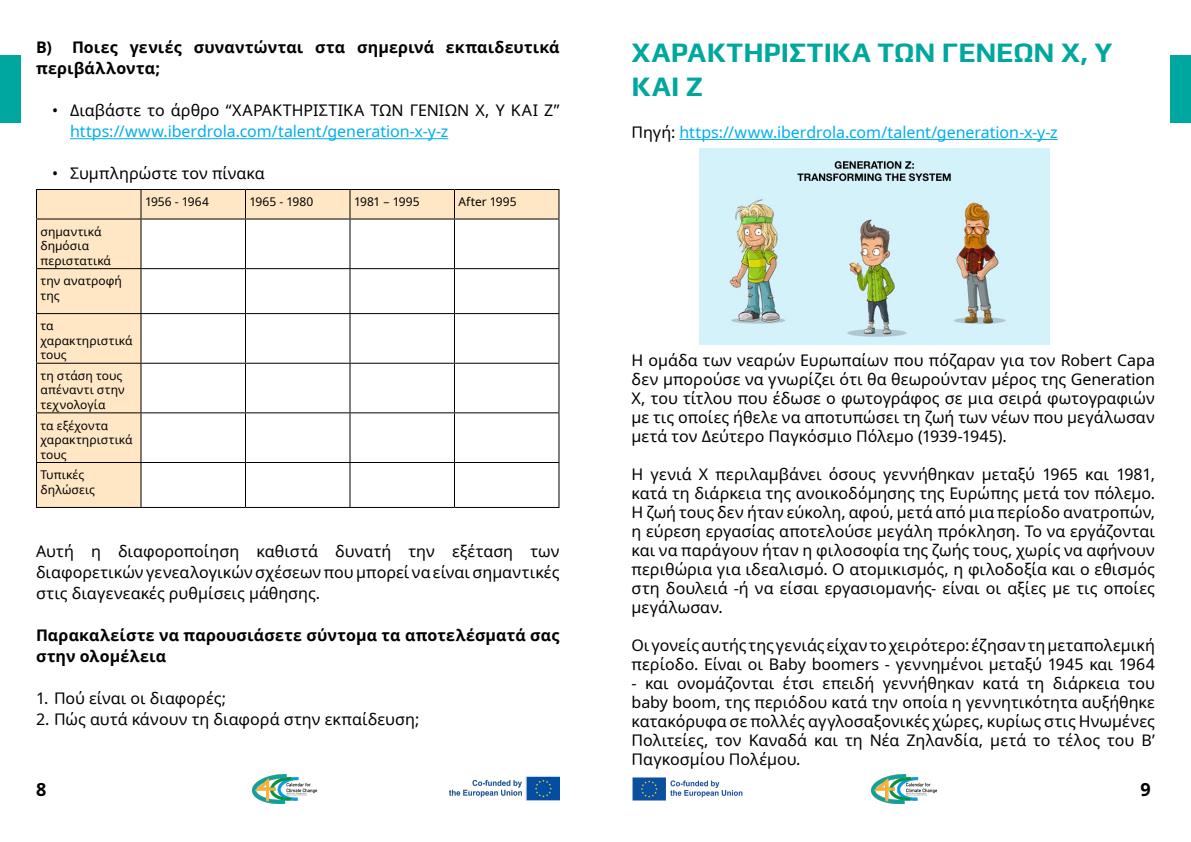
<style>
.page{position:relative;width:1191px;height:842px;background:#fff}
.page>*{position:absolute;margin:0;border:0;box-sizing:border-box;transform-origin:0 0}
.t1{font:700 28px/33.6px "Play";letter-spacing:.005em;color:#00a79e}
.t2{font:700 18px "Noto Sans";color:#000}
.t3{font:16px/19px "Noto Sans";letter-spacing:.005em;color:#000;text-align:justify}
.t4{font:700 16px/21px "Noto Sans";letter-spacing:.01em;color:#000}
.t5{font:16px "Noto Sans";letter-spacing:-.005em;color:#00aeef}
.t6{font:12px/14.4px "Noto Sans";letter-spacing:.005em;color:#000}
.s1{color:#000}
</style>
<div class="page">
<img style="left:449px;top:776px;width:110px;height:24px">
<img style="left:632px;top:777px;width:111px;height:24px">
<img style="left:871px;top:774px;width:66px;height:29px">
<img style="left:252px;top:774px;width:66px;height:29px">
<div style="left:0;top:55px;width:21px;height:68px;background:#00a79e"></div>
<div style="left:1170px;top:55px;width:21px;height:68px;background:#00a79e"></div>
<hr style="left:70px;top:138px;width:378px;height:1px;background:#00aeef">
<svg style="left:36px;top:189px;width:523px;height:318px"></svg>
<hr style="left:36px;top:218px;width:105px;height:1px;background:#000">
<hr style="left:36px;top:219px;width:1px;height:49px;background:#000">
<hr style="left:141px;top:218px;width:104px;height:1px;background:#000">
<hr style="left:140px;top:219px;width:1px;height:49px;background:#000">
<hr style="left:245px;top:218px;width:105px;height:1px;background:#000">
<hr style="left:245px;top:219px;width:1px;height:49px;background:#000">
<hr style="left:350px;top:218px;width:104px;height:1px;background:#000">
<hr style="left:349px;top:219px;width:1px;height:49px;background:#000">
<hr style="left:454px;top:218px;width:105px;height:1px;background:#000">
<hr style="left:454px;top:219px;width:1px;height:49px;background:#000">
<hr style="left:558px;top:219px;width:1px;height:49px;background:#000">
<hr style="left:36px;top:268px;width:105px;height:1px;background:#000">
<hr style="left:36px;top:269px;width:1px;height:44px;background:#000">
<hr style="left:141px;top:268px;width:104px;height:1px;background:#000">
<hr style="left:140px;top:269px;width:1px;height:44px;background:#000">
<hr style="left:245px;top:268px;width:105px;height:1px;background:#000">
<hr style="left:245px;top:269px;width:1px;height:44px;background:#000">
<hr style="left:350px;top:268px;width:104px;height:1px;background:#000">
<hr style="left:349px;top:269px;width:1px;height:44px;background:#000">
<hr style="left:454px;top:268px;width:105px;height:1px;background:#000">
<hr style="left:454px;top:269px;width:1px;height:44px;background:#000">
<hr style="left:558px;top:269px;width:1px;height:44px;background:#000">
<hr style="left:36px;top:313px;width:105px;height:1px;background:#000">
<hr style="left:36px;top:314px;width:1px;height:49px;background:#000">
<hr style="left:141px;top:313px;width:104px;height:1px;background:#000">
<hr style="left:140px;top:314px;width:1px;height:49px;background:#000">
<hr style="left:245px;top:313px;width:105px;height:1px;background:#000">
<hr style="left:245px;top:314px;width:1px;height:49px;background:#000">
<hr style="left:350px;top:313px;width:104px;height:1px;background:#000">
<hr style="left:349px;top:314px;width:1px;height:49px;background:#000">
<hr style="left:454px;top:313px;width:105px;height:1px;background:#000">
<hr style="left:454px;top:314px;width:1px;height:49px;background:#000">
<hr style="left:558px;top:314px;width:1px;height:49px;background:#000">
<hr style="left:36px;top:363px;width:105px;height:1px;background:#000">
<hr style="left:36px;top:364px;width:1px;height:48px;background:#000">
<hr style="left:141px;top:363px;width:104px;height:1px;background:#000">
<hr style="left:140px;top:364px;width:1px;height:48px;background:#000">
<hr style="left:245px;top:363px;width:105px;height:1px;background:#000">
<hr style="left:245px;top:364px;width:1px;height:48px;background:#000">
<hr style="left:350px;top:363px;width:104px;height:1px;background:#000">
<hr style="left:349px;top:364px;width:1px;height:48px;background:#000">
<hr style="left:454px;top:363px;width:105px;height:1px;background:#000">
<hr style="left:454px;top:364px;width:1px;height:48px;background:#000">
<hr style="left:558px;top:364px;width:1px;height:48px;background:#000">
<hr style="left:36px;top:412px;width:105px;height:1px;background:#000">
<hr style="left:36px;top:413px;width:1px;height:49px;background:#000">
<hr style="left:141px;top:412px;width:104px;height:1px;background:#000">
<hr style="left:140px;top:413px;width:1px;height:49px;background:#000">
<hr style="left:245px;top:412px;width:105px;height:1px;background:#000">
<hr style="left:245px;top:413px;width:1px;height:49px;background:#000">
<hr style="left:350px;top:412px;width:104px;height:1px;background:#000">
<hr style="left:349px;top:413px;width:1px;height:49px;background:#000">
<hr style="left:454px;top:412px;width:105px;height:1px;background:#000">
<hr style="left:454px;top:413px;width:1px;height:49px;background:#000">
<hr style="left:558px;top:413px;width:1px;height:49px;background:#000">
<hr style="left:36px;top:462px;width:105px;height:1px;background:#000">
<hr style="left:36px;top:463px;width:1px;height:44px;background:#000">
<hr style="left:141px;top:462px;width:104px;height:1px;background:#000">
<hr style="left:140px;top:463px;width:1px;height:44px;background:#000">
<hr style="left:245px;top:462px;width:105px;height:1px;background:#000">
<hr style="left:245px;top:463px;width:1px;height:44px;background:#000">
<hr style="left:350px;top:462px;width:104px;height:1px;background:#000">
<hr style="left:349px;top:463px;width:1px;height:44px;background:#000">
<hr style="left:454px;top:462px;width:105px;height:1px;background:#000">
<hr style="left:454px;top:463px;width:1px;height:44px;background:#000">
<hr style="left:558px;top:463px;width:1px;height:44px;background:#000">
<hr style="left:36px;top:507px;width:105px;height:1px;background:#000">
<hr style="left:141px;top:507px;width:104px;height:1px;background:#000">
<hr style="left:245px;top:507px;width:105px;height:1px;background:#000">
<hr style="left:350px;top:507px;width:104px;height:1px;background:#000">
<hr style="left:454px;top:507px;width:105px;height:1px;background:#000">
<hr style="left:679px;top:139px;width:378px;height:1px;background:#00aeef">
<img style="left:700px;top:148px;width:349px;height:197px">
<p class="t4" style="left:36px;top:37px;width:525px">B) Ποιες γενιές συναντώνται στα σημερινά εκπαιδευτικά περιβάλλοντα;</p>
<p class="t3" style="left:52px;top:101px;width:509px">• Διαβάστε το άρθρο “ΧΑΡΑΚΤΗΡΙΣΤΙΚΑ ΤΩΝ ΓΕΝΙΩΝ Χ, Υ ΚΑΙ Ζ”</p>
<p class="t5" style="left:70px;top:120px;width:380px">https://www.iberdrola.com/talent/generation-x-y-z</p>
<p class="t3" style="left:52px;top:164px;width:214px">• Συμπληρώστε τον πίνακα</p>
<p class="t6" style="left:41px;top:225px;width:72px">σημαντικά δημόσια περιστατικά</p>
<p class="t6" style="left:41px;top:274px;width:83px">την ανατροφή της</p>
<p class="t6" style="left:41px;top:319px;width:94px">τα χαρακτηριστικά τους</p>
<p class="t6" style="left:41px;top:369px;width:86px">τη στάση τους απέναντι στην τεχνολογία</p>
<p class="t6" style="left:41px;top:418px;width:94px">τα εξέχοντα χαρακτηριστικά τους</p>
<p class="t6" style="left:41px;top:468px;width:56px">Τυπικές δηλώσεις</p>
<p class="t6" style="left:145px;top:195px;width:65px">1956 - 1964</p>
<p class="t6" style="left:249px;top:195px;width:65px">1965 - 1980</p>
<p class="t6" style="left:354px;top:195px;width:67px">1981 – 1995</p>
<p class="t6" style="left:458px;top:195px;width:60px">After 1995</p>
<p class="t3" style="left:36px;top:541px;width:525px;line-height:21px">Αυτή η διαφοροποίηση καθιστά δυνατή την εξέταση των διαφορετικών γενεαλογικών σχέσεων που μπορεί να είναι σημαντικές στις διαγενεακές ρυθμίσεις μάθησης.</p>
<p class="t4" style="left:36px;top:625px;width:525px">Παρακαλείστε να παρουσιάσετε σύντομα τα αποτελέσματά σας στην ολομέλεια</p>
<p class="t3" style="left:36px;top:689px;width:192px">1. Πού είναι οι διαφορές;</p>
<p class="t3" style="left:36px;top:710px;width:385px">2. Πώς αυτά κάνουν τη διαφορά στην εκπαίδευση;</p>
<h1 class="t1" style="left:631px;top:34px;width:482px">ΧΑΡΑΚΤΗΡΙΣΤΙΚΆ ΤΩΝ ΓΕΝΕΏΝ X, Y<br>ΚΑΙ Z</h1>
<p class="t5" style="left:631px;top:121px;width:428px"><span class="s1">Πηγή:</span> https://www.iberdrola.com/talent/generation-x-y-z</p>
<p class="t3" style="left:631px;top:351px;width:525px">Η ομάδα των νεαρών Ευρωπαίων που πόζαραν για τον Robert Capa δεν μπορούσε να γνωρίζει ότι θα θεωρούνταν μέρος της Generation X, του τίτλου που έδωσε ο φωτογράφος σε μια σειρά φωτογραφιών με τις οποίες ήθελε να αποτυπώσει τη ζωή των νέων που μεγάλωσαν μετά τον Δεύτερο Παγκόσμιο Πόλεμο (1939-1945).</p>
<p class="t3" style="left:631px;top:465px;width:525px">Η γενιά Χ περιλαμβάνει όσους γεννήθηκαν μεταξύ 1965 και 1981, κατά τη διάρκεια της ανοικοδόμησης της Ευρώπης μετά τον πόλεμο.<br>Η ζωή τους δεν ήταν εύκολη, αφού, μετά από μια περίοδο ανατροπών, η εύρεση εργασίας αποτελούσε μεγάλη πρόκληση. Το να εργάζονται και να παράγουν ήταν η φιλοσοφία της ζωής τους, χωρίς να αφήνουν περιθώρια για ιδεαλισμό. Ο ατομικισμός, η φιλοδοξία και ο εθισμός στη δουλειά -ή να είσαι εργασιομανής- είναι οι αξίες με τις οποίες μεγάλωσαν.</p>
<p class="t3" style="left:631px;top:636px;width:525px">Οι γονείς αυτής της γενιάς είχαν το χειρότερο: έζησαν τη μεταπολεμική περίοδο. Είναι οι Baby boomers - γεννημένοι μεταξύ 1945 και 1964</p>
<p class="t3" style="left:631px;top:674px;width:525px">- και ονομάζονται έτσι επειδή γεννήθηκαν κατά τη διάρκεια του baby boom, της περιόδου κατά την οποία η γεννητικότητα αυξήθηκε κατακόρυφα σε πολλές αγγλοσαξονικές χώρες, κυρίως στις Ηνωμένες Πολιτείες, τον Καναδά και τη Νέα Ζηλανδία, μετά το τέλος του Β’ Παγκοσμίου Πολέμου.</p>
<p class="t2" style="left:36px;top:776px;width:12px">8</p>
<p class="t2" style="left:1140px;top:776px;width:12px">9</p>
</div>
